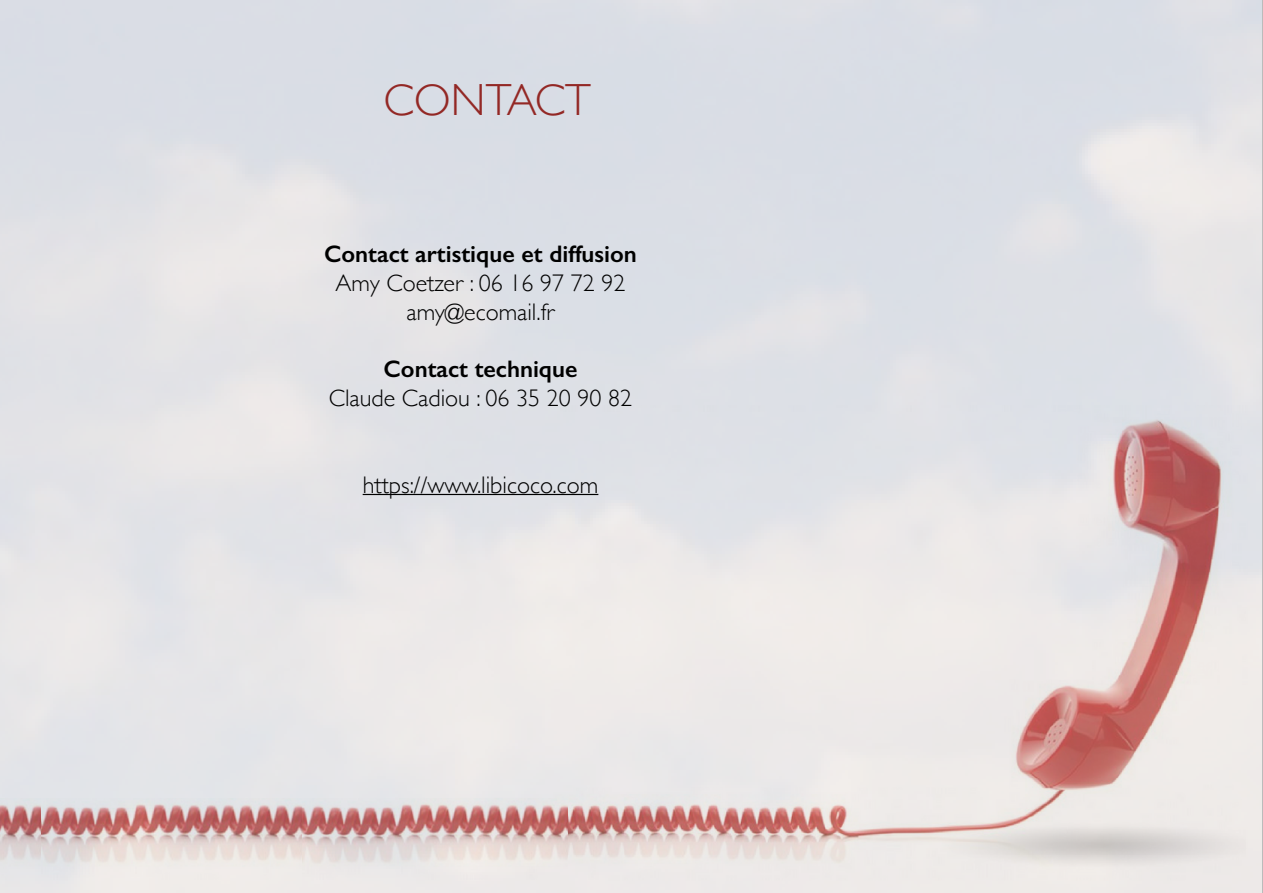
<style>
.page{position:relative;width:1263px;height:893px;background:#fff}
.page>*{position:absolute;margin:0;border:0;box-sizing:border-box;transform-origin:0 0}
.t1{font:300 45px "Gill Sans";color:#932825}
.t2{font:300 24px/28.8px "Gill Sans";color:#000;text-align:center}
.t3{font:600 24px "Gill Sans";color:#000}
</style>
<div class="page">
<img style="left:0;top:0;width:1263px;height:893px">
<hr style="left:363px;top:494px;width:235px;height:1px;background:#000">
<h1 class="t1" style="left:383px;top:65px;width:209px">CONTACT</h1>
<p class="t3" style="left:324px;top:240px;width:314px">Contact artistique et diffusion</p>
<p class="t2" style="left:336px;top:268px;width:291px">Amy Coetzer : 06 16 97 72 92 amy@ecomail.fr</p>
<p class="t3" style="left:383px;top:355px;width:195px">Contact technique</p>
<p class="t2" style="left:329px;top:383px;width:305px">Claude Cadiou : 06 35 20 90 82</p>
<p class="t2" style="left:363px;top:469px;width:237px">https://www.libicoco.com</p>
</div>
